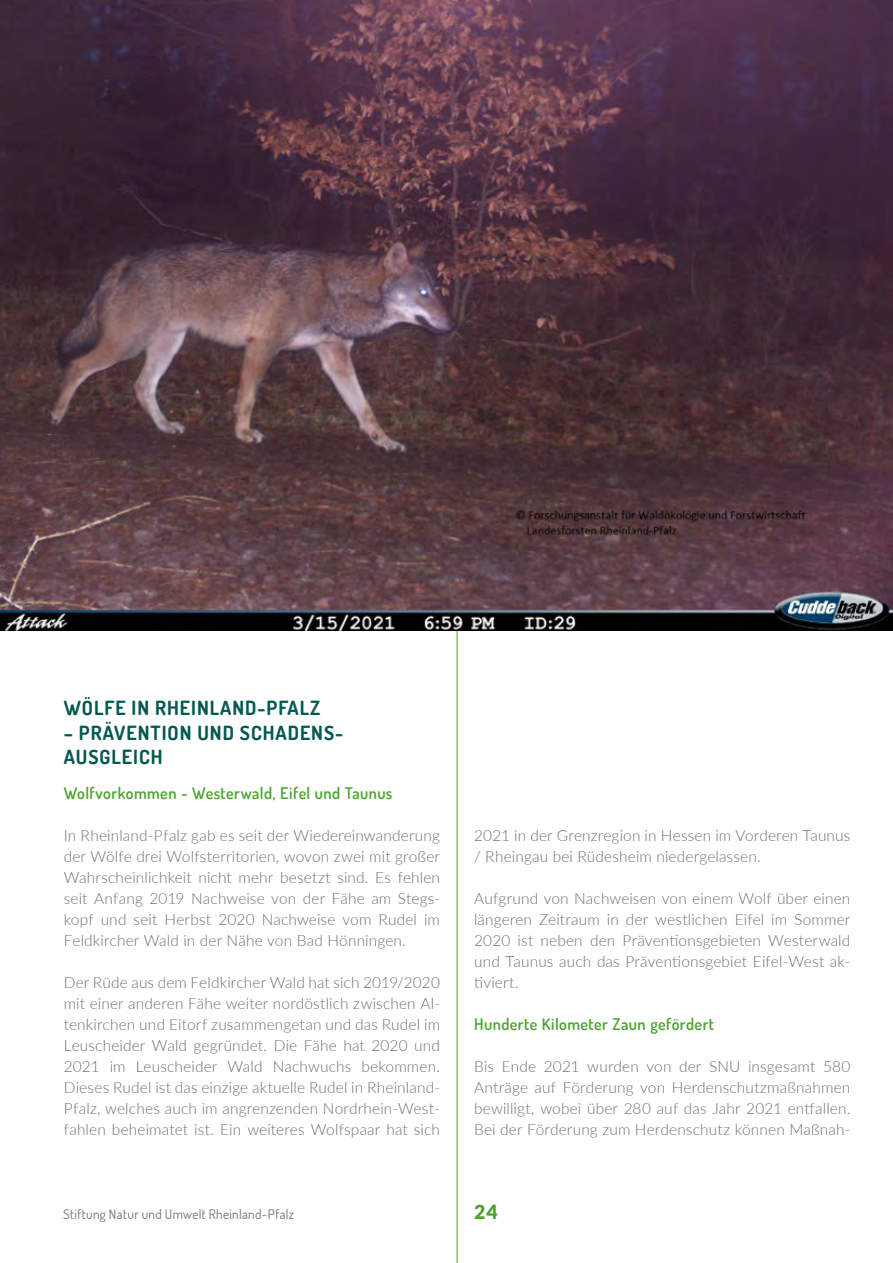
<style>
.page{position:relative;width:893px;height:1263px;background:#fff}
.page>*{position:absolute;margin:0;border:0;box-sizing:border-box;transform-origin:0 0}
.t1{font:700 19.5px/24.8px "Dosis";letter-spacing:.05em;color:#02594f}
.t2{font:900 19.5px "Lato";color:#4da32f}
.t3{font:600 16.05px "Dosis";letter-spacing:.025em;color:#4da32f}
.t4{font:300 15.45px/21px "Lato";letter-spacing:.01em;color:#706f6f;text-align:justify}
.t5{font:13.2px "Dosis";letter-spacing:.025em;color:#706f6f}
</style>
<div class="page">
<hr style="left:457px;top:0;width:1px;height:1263px;background:#4da32f">
<img style="left:0;top:0;width:893px;height:631px">
<p class="t1" style="left:64px;top:695px;width:258px">WÖLFE IN RHEINLAND-PFALZ</p>
<p class="t1" style="left:64px;top:720px;width:281px">– PRÄVENTION UND SCHADENS-<br>AUSGLEICH</p>
<p class="t3" style="left:64px;top:782px;width:330px">Wolfvorkommen - Westerwald, Eifel und Taunus</p>
<p class="t4" style="left:64px;top:824px;width:378px">In Rheinland-Pfalz gab es seit der Wiedereinwanderung der Wölfe drei Wolfsterritorien, wovon zwei mit großer Wahrscheinlichkeit nicht mehr besetzt sind. Es fehlen seit Anfang 2019 Nachweise von der Fähe am Stegs&shy;kopf und seit Herbst 2020 Nachweise vom Rudel im Feldkircher Wald in der Nähe von Bad Hönningen.</p>
<p class="t4" style="left:64px;top:971px;width:378px;text-align:left">Der Rüde aus dem Feldkircher Wald hat sich 2019/2020 mit einer anderen Fähe weiter nordöstlich zwischen Al&shy;tenkirchen und Eitorf zusammengetan und das Rudel im Leuscheider Wald gegründet. Die Fähe hat 2020 und 2021 im Leuscheider Wald Nachwuchs bekommen.<br>Dieses Rudel ist das einzige aktuelle Rudel in Rheinland-Pfalz, welches auch im angrenzenden Nordrhein-West&shy;fahlen beheimatet ist. Ein weiteres Wolfspaar hat sich</p>
<p class="t4" style="left:474px;top:824px;width:378px">2021 in der Grenzregion in Hessen im Vorderen Taunus / Rheingau bei Rüdesheim niedergelassen.</p>
<p class="t4" style="left:474px;top:887px;width:378px">Aufgrund von Nachweisen von einem Wolf über einen längeren Zeitraum in der westlichen Eifel im Sommer 2020 ist neben den Präventionsgebieten Westerwald und Taunus auch das Präventionsgebiet Eifel-West ak&shy;tiviert.</p>
<p class="t3" style="left:474px;top:1013px;width:242px">Hunderte Kilometer Zaun gefördert</p>
<p class="t4" style="left:474px;top:1055px;width:378px">Bis Ende 2021 wurden von der SNU insgesamt 580<br>Anträge auf Förderung von Herdenschutzmaßnahmen bewilligt, wobei über 280 auf das Jahr 2021 entfallen.<br>Bei der Förderung zum Herdenschutz können Maßnah-</p>
<p class="t5" style="left:63px;top:1205px;width:233px">Stiftung Natur und Umwelt Rheinland-Pfalz</p>
<p class="t2" style="left:474px;top:1197px;width:25px">24</p>
</div>
